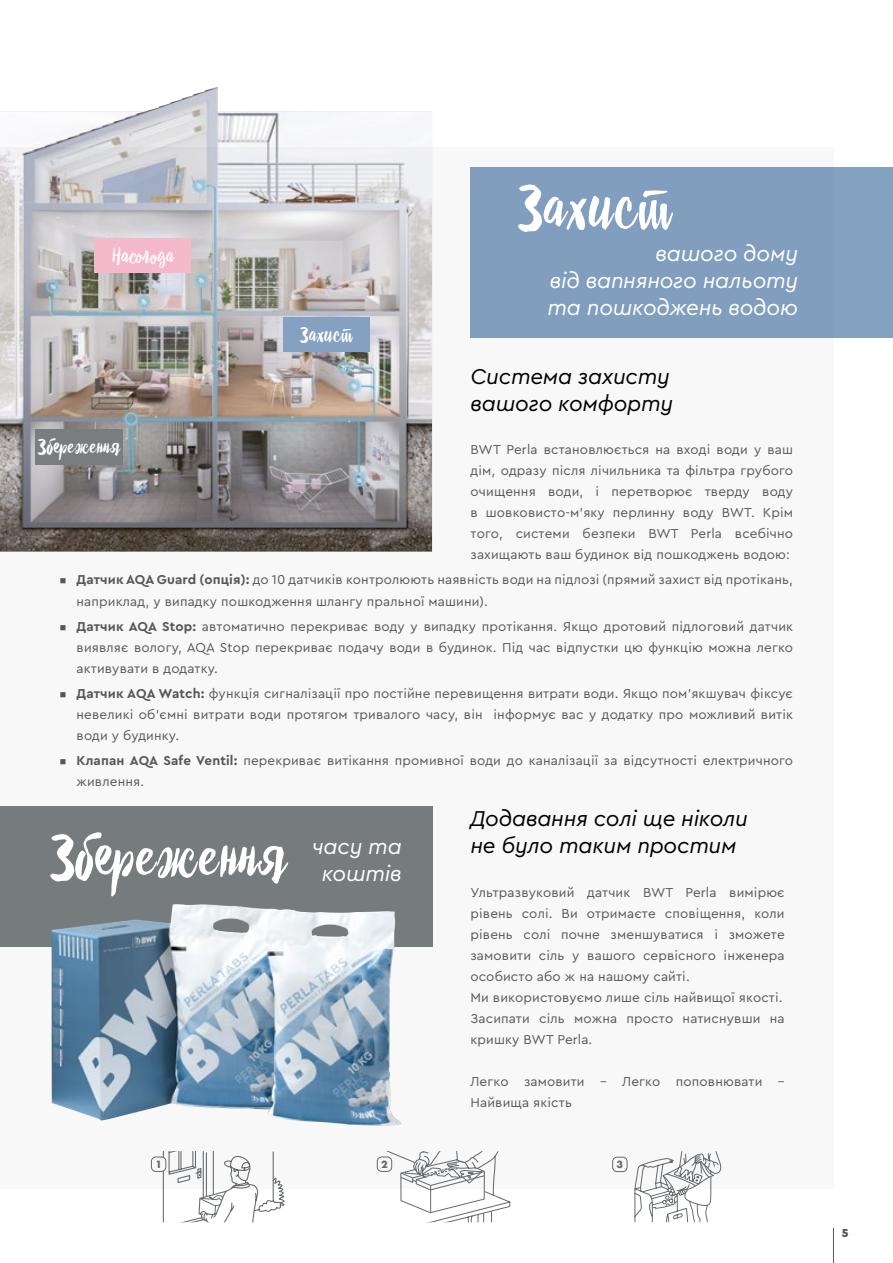
<style>
.page{position:relative;width:893px;height:1263px;background:#fff}
.page>*{position:absolute;margin:0;border:0;box-sizing:border-box;transform-origin:0 0}
.t1{font:60px "Drina";letter-spacing:.03em;color:#fff}
.t2{font:italic 22.5px/27px "Cera Pro";letter-spacing:-.01em;color:#000}
.t3{font:italic 22.5px/27px "Cera Pro";letter-spacing:-.01em;color:#fff;text-align:justify}
.t4{font:20.55px "Drina";letter-spacing:.045em;color:#fff}
.t5{font:20.25px "Drina";letter-spacing:.03em;color:#fff}
.t6{font:13.5px/21px "Cera Pro";letter-spacing:.01em;color:#575756}
.t7{font:900 12px "Cera Pro";color:#575756}
.t8{font:700 10.95px "Futura PT";color:#676c6e}
.s1{font-weight:700}
</style>
<div class="page">
<div style="left:0;top:147px;width:833px;height:1042px;background:#f8f8f9"></div>
<div style="left:470px;top:168px;width:423px;height:170px;background:#819ebe"></div>
<div style="left:0;top:806px;width:432px;height:140px;background:#767b7d"></div>
<div style="left:145px;top:1151px;width:141px;height:71px;background:#fff;border-radius:17px"></div>
<svg style="left:162px;top:1151px;width:123px;height:71px"></svg>
<div style="left:151px;top:1157px;width:15px;height:14px;background:#f8f8f9;border-radius:4px"></div>
<div style="left:151px;top:1156px;width:15px;height:16px;border:1px solid #676c6e;border-radius:4px"></div>
<div style="left:371px;top:1151px;width:141px;height:71px;background:#fff;border-radius:17px"></div>
<svg style="left:386px;top:1151px;width:125px;height:71px"></svg>
<div style="left:377px;top:1157px;width:15px;height:14px;background:#f8f8f9;border-radius:4px"></div>
<div style="left:377px;top:1156px;width:15px;height:16px;border:1px solid #676c6e;border-radius:4px"></div>
<img style="left:50px;top:904px;width:352px;height:222px">
<img style="left:0;top:87px;width:432px;height:464px">
<div style="left:95px;top:238px;width:96px;height:35px;background:#f6b6ca"></div>
<div style="left:284px;top:317px;width:86px;height:35px;background:#84a1c1"></div>
<div style="left:35px;top:429px;width:88px;height:36px;background:#797d7f"></div>
<div style="left:607px;top:1151px;width:140px;height:71px;background:#f8f8f9;border-radius:17px"></div>
<svg style="left:634px;top:1151px;width:88px;height:71px"></svg>
<hr style="left:833px;top:1228px;width:1px;height:35px;background:#575756">
<h3 class="t5" style="left:112px;top:243px;width:63px">Насолода</h3>
<h3 class="t5" style="left:301px;top:322px;width:54px">Захист</h3>
<h1 class="t1" style="left:519px;top:170px;width:154px">Захист</h1>
<h2 class="t3" style="left:547px;top:239px;width:252px;text-indent:108px">вашого дому від вапняного нальоту та пошкоджень водою</h2>
<h2 class="t2" style="left:471px;top:362px;width:204px">Система захисту вашого комфорту</h2>
<p class="t6" style="left:471px;top:439px;width:324px;text-align:justify">BWT Perla встановлюється на вході води у ваш дім, одразу після лічильника та фільтра грубого очищення води, і перетворює тверду воду в шовковисто-м’яку перлинну воду BWT. Крім того, системи безпеки BWT Perla всебічно захищають ваш будинок від пошкоджень водою:</p>
<p class="t6" style="left:77px;top:569px;width:718px;text-indent:-17px">▪ <span class="s1">Датчик AQA Guard (опція):</span> до 10 датчиків контролюють наявність води на підлозі (прямий захист від протікань, наприклад, у випадку пошкодження шлангу пральної машини).</p>
<p class="t6" style="left:77px;top:615px;width:718px;text-align:justify;text-indent:-17px">▪ <span class="s1">Датчик AQA Stop:</span> автоматично перекриває воду у випадку протікання. Якщо дротовий підлоговий датчик виявляє вологу, AQA Stop перекриває подачу води в будинок. Під час відпустки цю функцію можна легко активувати в додатку.</p>
<p class="t6" style="left:77px;top:682px;width:718px;text-align:justify;text-indent:-17px">▪ <span class="s1">Датчик AQA Watch:</span> функція сигналізації про постійне перевищення витрати води. Якщо пом’якшувач фіксує невеликі об’ємні витрати води протягом тривалого часу, він інформує вас у додатку про можливий витік води у будинку.</p>
<p class="t6" style="left:77px;top:750px;width:718px;text-indent:-17px">▪ <span class="s1">Клапан AQA Safe Ventil:</span> перекриває витікання промивної води до каналізації за відсутності електричного живлення.</p>
<h3 class="t4" style="left:38px;top:434px;width:84px">Збереження</h3>
<h1 class="t1" style="left:51px;top:820px;width:237px">Збереження</h1>
<h2 class="t3" style="left:312px;top:832px;width:91px;text-align:center">часу та коштів</h2>
<p class="t8" style="left:155px;top:1157px;width:8px">1</p>
<p class="t8" style="left:381px;top:1157px;width:8px">2</p>
<h2 class="t2" style="left:470px;top:804px;width:279px">Додавання солі ще ніколи не було таким простим</h2>
<p class="t6" style="left:470px;top:881px;width:316px">Ультразвуковий датчик BWT Perla вимірює рівень солі. Ви отримаєте сповіщення, коли рівень солі почне зменшуватися і зможете замовити сіль у вашого сервісного інженера особисто або ж на нашому сайті.<br>Ми використовуємо лише сіль найвищої якості.<br>Засипати сіль можна просто натиснувши на кришку BWT Perla.</p>
<p class="t6" style="left:470px;top:1070px;width:316px">Легко замовити - Легко поповнювати -<br>Найвища якість</p>
<p class="t8" style="left:617px;top:1157px;width:8px">3</p>
<p class="t7" style="left:842px;top:1225px;width:8px">5</p>
</div>
